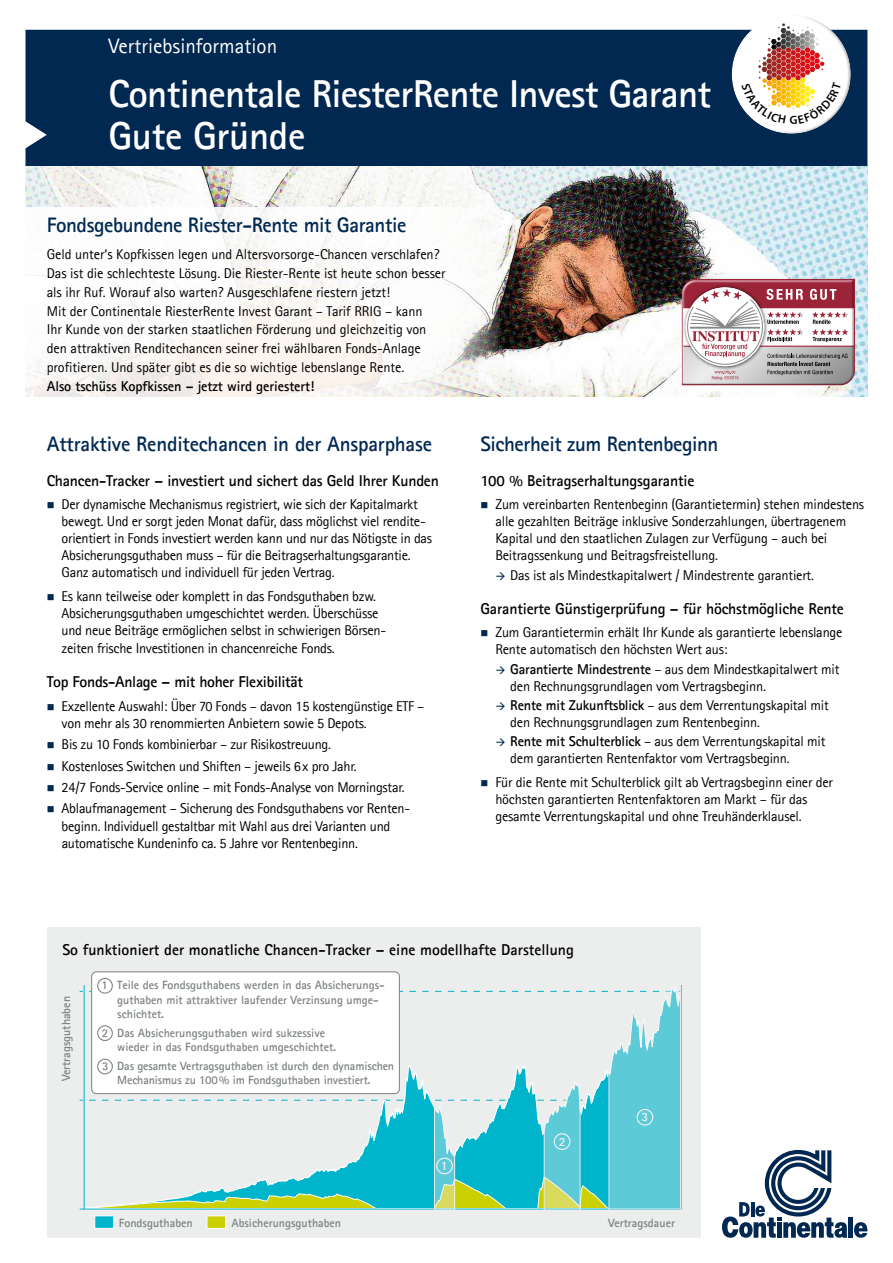
<style>
.page{position:relative;width:893px;height:1263px;background:#fff}
.page>*{position:absolute;margin:0;border:0;box-sizing:border-box;transform-origin:0 0}
.t1{font:700 39px/42px "Agfa Rotis Sans Serif";letter-spacing:-.02em;color:#fff}
.t2{font:700 21px "Agfa Rotis Sans Serif";letter-spacing:-.02em;color:#002851}
.t3{font:21px "Agfa Rotis Sans Serif";color:#fff}
.t4{font:700 15.75px "Agfa Rotis Sans Serif";letter-spacing:-.01em;color:#000}
.t5{font:14.25px/17.1px "Agfa Rotis Sans Serif";letter-spacing:-.015em;color:#000}
.t6{font:700 14.25px "Agfa Rotis Sans Serif";letter-spacing:-.005em;color:#000}
.t7{font:700 12.6px "Agfa Rotis Sans Serif";color:#f2f3f3}
.t8{font:700 12px/14.4px "Agfa Rotis Sans Serif";color:#7d8282}
.t9{font:700 11.85px "Agfa Rotis Sans Serif";color:#7d8282}
.s1{font-weight:700}
</style>
<div class="page">
<div style="left:26px;top:30px;width:841px;height:136px;background:#002851"></div>
<div style="left:848px;top:1217px;width:5px;height:21px;background:#002851"></div>
<svg style="left:722px;top:1150px;width:125px;height:88px"></svg>
<svg style="left:854px;top:1222px;width:13px;height:16px"></svg>
<div style="left:47px;top:927px;width:654px;height:311px;background:#eceded"></div>
<svg style="left:80px;top:985px;width:602px;height:225px"></svg>
<div style="left:554px;top:1133px;width:16px;height:17px;border:1px solid #f2f3f3;border-radius:50%"></div>
<div style="left:637px;top:1109px;width:16px;height:16px;border:1px solid #f2f3f3;border-radius:50%"></div>
<div style="left:436px;top:1157px;width:17px;height:17px;border:1px solid #f2f3f3;border-radius:50%"></div>
<div style="left:207px;top:1215px;width:19px;height:14px;background:#cbd000;border:1px solid #fff"></div>
<div style="left:94px;top:1215px;width:20px;height:14px;background:#00b4cb;border:1px solid #fff"></div>
<div style="left:92px;top:972px;width:307px;height:121px;background:#fff;border-radius:5px"></div>
<div style="left:91px;top:971px;width:309px;height:123px;border:1px solid #7d8282;border-radius:5px"></div>
<div style="left:97px;top:978px;width:16px;height:16px;border:1px solid #7d8282;border-radius:50%"></div>
<div style="left:97px;top:1025px;width:16px;height:16px;border:1px solid #7d8282;border-radius:50%"></div>
<div style="left:97px;top:1059px;width:16px;height:15px;border:1px solid #7d8282;border-radius:50%"></div>
<img style="left:26px;top:166px;width:841px;height:231px">
<svg style="left:25px;top:207px;width:475px;height:190px"></svg>
<svg style="left:682px;top:279px;width:173px;height:106px"></svg>
<div style="left:728px;top:11px;width:81px;height:123px;background:#fff;opacity:.5"></div>
<div style="left:751px;top:13px;width:104px;height:125px;background:#000;opacity:.5"></div>
<svg style="left:742px;top:23px;width:99px;height:101px"></svg>
<h2 class="t3" style="left:108px;top:33px;width:170px">Vertriebsinformation</h2>
<h1 class="t1" style="left:108px;top:72px;width:604px">Continentale RiesterRente Invest Garant<br>Gute Gründe</h1>
<h2 class="t2" style="left:47px;top:211px;width:361px">Fondsgebundene Riester-Rente mit Garantie</h2>
<p class="t5" style="left:47px;top:244px;width:400px;line-height:18.9px">Geld unter‘s Kopfkissen legen und Altersvorsorge-Chancen verschlafen?<br>Das ist die schlechteste Lösung. Die Riester-Rente ist heute schon besser als ihr Ruf. Worauf also warten? Ausgeschlafene riestern jetzt!<br>Mit der Continentale RiesterRente Invest Garant – Tarif RRIG – kann<br>Ihr Kunde von der starken staatlichen Förderung und gleichzeitig von den attraktiven Renditechancen seiner frei wählbaren Fonds-Anlage profitieren. Und später gibt es die so wichtige lebenslange Rente.</p>
<p class="t6" style="left:47px;top:377px;width:269px">Also tschüss Kopfkissen – jetzt wird geriestert!</p>
<h2 class="t2" style="left:47px;top:431px;width:387px">Attraktive Renditechancen in der Ansparphase</h2>
<p class="t4" style="left:47px;top:470px;width:394px">Chancen-Tracker – investiert und sichert das Geld Ihrer Kunden</p>
<p class="t5" style="left:62px;top:495px;width:372px">Der dynamische Mechanismus registriert, wie sich der Kapitalmarkt bewegt. Und er sorgt jeden Monat dafür, dass möglichst viel rendite&shy;orientiert in Fonds investiert werden kann und nur das Nötigste in das Absicherungsguthaben muss – für die Beitragserhaltungsgarantie.<br>Ganz automatisch und individuell für jeden Vertrag.</p>
<p class="t5" style="left:62px;top:587px;width:326px">Es kann teilweise oder komplett in das Fondsguthaben bzw.<br>Absicherungsguthaben umgeschichtet werden. Überschüsse und neue Beiträge ermöglichen selbst in schwierigen Börsen&shy;zeiten frische Investitionen in chancenreiche Fonds.</p>
<p class="t4" style="left:47px;top:672px;width:258px">Top Fonds-Anlage – mit hoher Flexibilität</p>
<p class="t5" style="left:62px;top:697px;width:364px">Exzellente Auswahl: Über 70 Fonds – davon 15 kostengünstige ETF – von mehr als 30 renommierten Anbietern sowie 5 Depots.</p>
<p class="t5" style="left:62px;top:734px;width:350px;line-height:21.3px">Bis zu 10 Fonds kombinierbar – zur Risikostreuung.<br>Kostenloses Switchen und Shiften – jeweils 6x pro Jahr.<br>24/7 Fonds-Service online – mit Fonds-Analyse von Morningstar.<br>Ablaufmanagement – Sicherung des Fondsguthabens vor Renten-</p>
<p class="t5" style="left:62px;top:817px;width:330px">beginn. Individuell gestaltbar mit Wahl aus drei Varianten und automatische Kundeninfo ca. 5 Jahre vor Rentenbeginn.</p>
<h2 class="t2" style="left:480px;top:431px;width:239px">Sicherheit zum Rentenbeginn</h2>
<p class="t4" style="left:480px;top:470px;width:215px">100 % Beitragserhaltungsgarantie</p>
<p class="t5" style="left:495px;top:495px;width:370px">Zum vereinbarten Rentenbeginn (Garantietermin) stehen mindestens alle gezahlten Beiträge inklusive Sonderzahlungen, übertragenem Kapital und den staatlichen Zulagen zur Verfügung – auch bei Beitragssenkung und Beitragsfreistellung.</p>
<p class="t5" style="left:510px;top:566px;width:305px">Das ist als Mindestkapitalwert / Mindestrente garantiert.</p>
<p class="t4" style="left:480px;top:598px;width:365px">Garantierte Günstigerprüfung – für höchstmögliche Rente</p>
<p class="t5" style="left:495px;top:624px;width:349px">Zum Garantietermin erhält Ihr Kunde als garantierte lebenslange<br>Rente automatisch den höchsten Wert aus:</p>
<p class="t5" style="left:510px;top:660px;width:331px"><span class="s1">Garantierte Mindestrente</span> – aus dem Mindestkapitalwert mit den Rechnungsgrundlagen vom Vertragsbeginn.</p>
<p class="t5" style="left:510px;top:696px;width:320px"><span class="s1">Rente mit Zukunftsblick</span> – aus dem Verrentungskapital mit den Rechnungsgrundlagen zum Rentenbeginn.</p>
<p class="t5" style="left:510px;top:732px;width:317px"><span class="s1">Rente mit Schulterblick</span> – aus dem Verrentungskapital mit dem garantierten Rentenfaktor vom Vertragsbeginn.</p>
<p class="t5" style="left:495px;top:773px;width:339px">Für die Rente mit Schulterblick gilt ab Vertragsbeginn einer der höchsten garantierten Rentenfaktoren am Markt – für das gesamte Verrentungskapital und ohne Treuhänderklausel.</p>
<p class="t4" style="left:62px;top:939px;width:513px">So funktioniert der monatliche Chancen-Tracker – eine modellhafte Darstellung</p>
<p class="t8" style="left:59px;top:1081px;width:87px;rotate:-90deg">Vertragsguthaben</p>
<p class="t8" style="left:117px;top:978px;width:269px">Teile des Fondsguthabens werden in das Absicherungs&shy;guthaben mit attraktiver laufender Verzinsung umge&shy;schichtet.</p>
<p class="t8" style="left:117px;top:1025px;width:220px">Das Absicherungsguthaben wird sukzessive wieder in das Fondsguthaben umgeschichtet.</p>
<p class="t8" style="left:117px;top:1058px;width:278px">Das gesamte Vertragsguthaben ist durch den dynamischen<br>Mechanismus zu 100% im Fondsguthaben investiert.</p>
<p class="t9" style="left:101px;top:978px;width:8px">1</p>
<p class="t9" style="left:102px;top:1025px;width:8px">2</p>
<p class="t9" style="left:102px;top:1059px;width:8px">3</p>
<p class="t8" style="left:119px;top:1215px;width:75px">Fondsguthaben</p>
<p class="t8" style="left:231px;top:1215px;width:111px">Absicherungsguthaben</p>
<p class="t7" style="left:441px;top:1157px;width:8px">1</p>
<p class="t7" style="left:559px;top:1133px;width:8px">2</p>
<p class="t7" style="left:641px;top:1109px;width:8px">3</p>
<p class="t8" style="left:608px;top:1215px;width:68px">Vertragsdauer</p>
</div>
